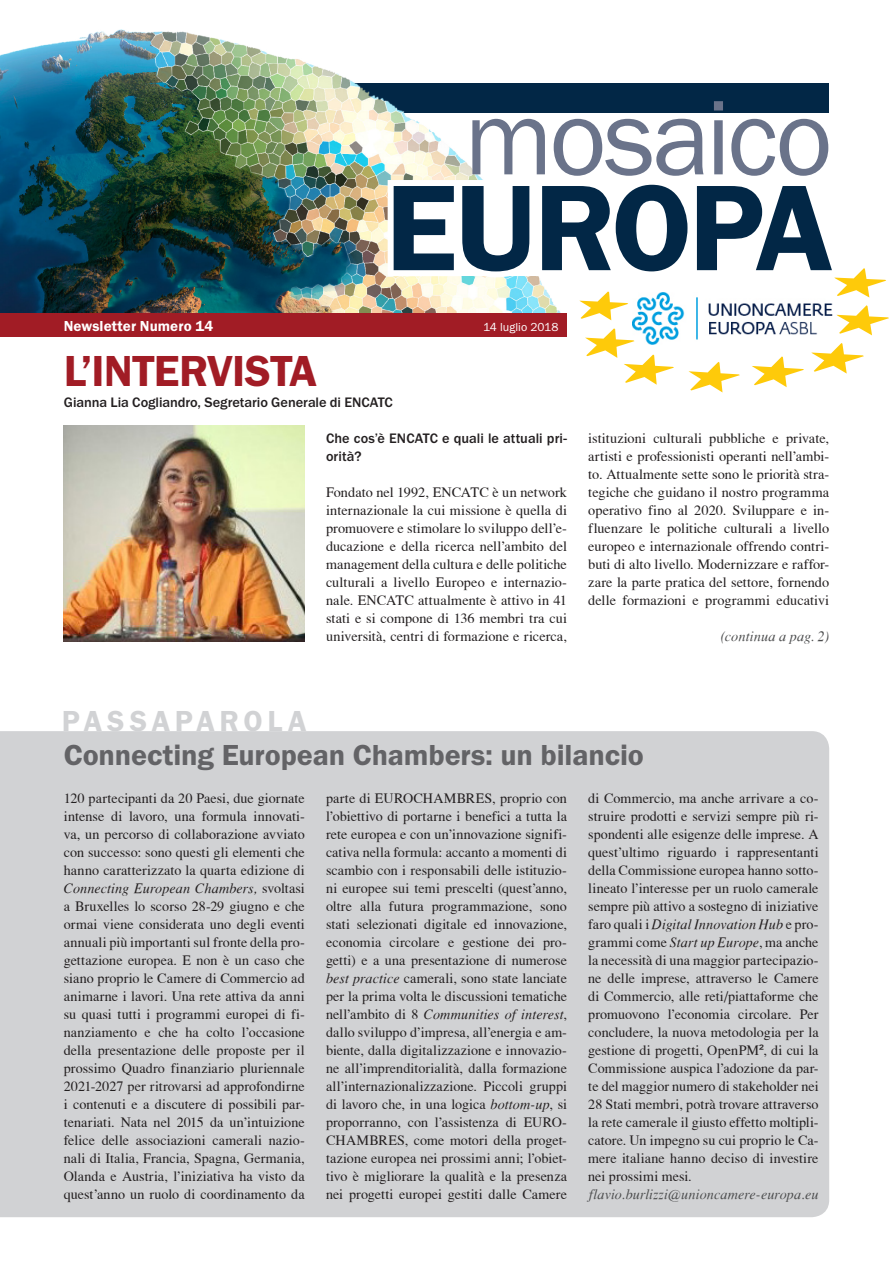
<style>
.page{position:relative;width:893px;height:1263px;background:#fff}
.page>*{position:absolute;margin:0;border:0;box-sizing:border-box;transform-origin:0 0}
.t1{font:600 126.15px "Franklin Gothic Itc T";letter-spacing:-.025em;color:#022746}
.t2{font:109.65px "Franklin Gothic Itc T";letter-spacing:-.03em;color:#6a738a}
.Titel_30{font:600 45px "Franklin Gothic Itc T";letter-spacing:-.015em;color:#a11c25}
.Titel_20{font:600 30px "Franklin Gothic Itc T";letter-spacing:-.005em;color:#636366}
.t3{font:600 30px "Franklin Gothic Itc T";letter-spacing:.16em;color:#d1d2d4}
.t4{font:600 15px "Franklin Gothic Itc T";letter-spacing:.005em;color:#fff}
.Grundschrift{font:14.25px/18px "T Acc LAD";letter-spacing:.005em;color:#231f20;text-align:justify}
.Autor{font:14.25px "T Acc LAD Italic";letter-spacing:.005em;color:#4b4c4d}
.Untertitel{font:500 14.25px "Franklin Gothic Itc T";letter-spacing:-.005em;color:#231f20}
.Interveiw_Frage{font:500 14.25px/18px "Franklin Gothic Itc T";letter-spacing:.005em;color:#231f20}
.t5{font:12px "Franklin Gothic Itc T";letter-spacing:.005em;color:#fff}
.s1{font-family:"T Acc LAD Italic"}
.s2{font-family:"Arial"}
</style>
<div class="page">
<div style="left:64px;top:83px;width:765px;height:29px;background:#022746"></div>
<img style="left:0;top:30px;width:561px;height:283px">
<div style="left:0;top:313px;width:567px;height:23px;background:#a11c25"></div>
<svg style="left:382px;top:166px;width:507px;height:226px"></svg>
<div style="left:0;top:731px;width:829px;height:486px;background:#d1d2d4"></div>
<img style="left:64px;top:425px;width:241px;height:216px">
<p class="t2" style="left:464px;top:74px;width:370px">mosaico</p>
<p class="t1" style="left:385px;top:155px;width:449px">EUROPA</p>
<p class="t4" style="left:64px;top:317px;width:151px">Newsletter Numero 14</p>
<p class="t5" style="left:483px;top:319px;width:77px">14 luglio 2018</p>
<p class="Titel_30" style="left:64px;top:344px;width:255px">L’INTERVISTA</p>
<p class="Untertitel" style="left:64px;top:394px;width:331px">Gianna Lia Cogliandro, Segretario Generale di ENCATC</p>
<p class="Interveiw_Frage" style="left:326px;top:429px;width:242px">Che cos’è ENCATC e quali le attuali pri&shy;orità?</p>
<p class="Grundschrift" style="left:326px;top:483px;width:242px">Fondato nel 1992, ENCATC è un network internazionale la cui missione è quella di promuovere e stimolare lo sviluppo dell’e&shy;ducazione e della ricerca nell’ambito del management della cultura e delle politiche culturali a livello Europeo e internazio&shy;nale. ENCATC attualmente è attivo in 41 stati e si compone di 136 membri tra cui università, centri di formazione e ricerca,</p>
<p class="Grundschrift" style="left:588px;top:429px;width:242px">istituzioni culturali pubbliche e private, artisti e professionisti operanti nell’ambi&shy;to. Attualmente sette sono le priorità stra&shy;tegiche che guidano il nostro programma operativo fino al 2020. Sviluppare e in&shy;fluenzare le politiche culturali a livello europeo e internazionale offrendo contri&shy;buti di alto livello. Modernizzare e raffor&shy;zare la parte pratica del settore, fornendo delle formazioni e programmi educativi</p>
<p class="Autor" style="left:721px;top:628px;width:110px">(continua a pag. 2)</p>
<p class="t3" style="left:62px;top:704px;width:246px">PASSAPAROLA</p>
<p class="Titel_20" style="left:64px;top:738px;width:582px">Connecting European Chambers: un bilancio</p>
<p class="Grundschrift" style="left:64px;top:789px;width:242px">120 partecipanti da 20 Paesi, due giornate intense di lavoro, una formula innovati&shy;va, un percorso di collaborazione avviato con successo: sono questi gli elementi che hanno caratterizzato la quarta edizione di <span class="s1">Connecting European Chambers,</span> svoltasi a Bruxelles lo scorso 28-29 giugno e che ormai viene considerata uno degli eventi annuali più importanti sul fronte della pro&shy;gettazione europea. E non è un caso che siano proprio le Camere di Commercio ad animarne i lavori. Una rete attiva da anni su quasi tutti i programmi europei di fi&shy;nanziamento e che ha colto l’occasione della presentazione delle proposte per il prossimo Quadro finanziario pluriennale 2021-2027 per ritrovarsi ad approfondirne i contenuti e a discutere di possibili par&shy;tenariati. Nata nel 2015 da un’intuizione felice delle associazioni camerali nazio&shy;nali di Italia, Francia, Spagna, Germania, Olanda e Austria, l’iniziativa ha visto da quest’anno un ruolo di coordinamento da</p>
<p class="Grundschrift" style="left:326px;top:789px;width:242px">parte di EUROCHAMBRES, proprio con l’obiettivo di portarne i benefici a tutta la rete europea e con un’innovazione signifi&shy;cativa nella formula: accanto a momenti di scambio con i responsabili delle istituzio&shy;ni europee sui temi prescelti (quest’anno, oltre alla futura programmazione, sono stati selezionati digitale ed innovazione, economia circolare e gestione dei pro&shy;getti) e a una presentazione di numerose <span class="s1">best practice</span> camerali, sono state lanciate per la prima volta le discussioni tematiche nell’ambito di 8 <span class="s1">Communities of interest</span>, dallo sviluppo d’impresa, all’energia e am&shy;biente, dalla digitalizzazione e innovazio&shy;ne all’imprenditorialità, dalla formazione all’internazionalizzazione. Piccoli gruppi di lavoro che, in una logica <span class="s1">bottom-up</span>, si proporranno, con l’assistenza di EURO-CHAMBRES, come motori della proget&shy;tazione europea nei prossimi anni; l’obiet&shy;tivo è migliorare la qualità e la presenza nei progetti europei gestiti dalle Camere</p>
<p class="Grundschrift" style="left:588px;top:789px;width:232px">di Commercio, ma anche arrivare a co&shy;struire prodotti e servizi sempre più ri&shy;spondenti alle esigenze delle imprese. A quest’ultimo riguardo i rappresentanti della Commissione europea hanno sotto&shy;lineato l’interesse per un ruolo camerale sempre più attivo a sostegno di iniziative faro quali i <span class="s1">Digital Innovation Hub</span> e pro&shy;grammi come <span class="s1">Start up Europe</span>, ma anche la necessità di una maggior partecipazio&shy;ne delle imprese, attraverso le Camere di Commercio, alle reti/piattaforme che promuovono l’economia circolare. Per concludere, la nuova metodologia per la gestione di progetti, OpenPM<span class="s2">²</span>, di cui la Commissione auspica l’adozione da par&shy;te del maggior numero di stakeholder nei 28 Stati membri, potrà trovare attraverso la rete camerale il giusto effetto moltipli&shy;catore. Un impegno su cui proprio le Ca&shy;mere italiane hanno deciso di investire nei prossimi mesi.</p>
<p class="Autor" style="left:589px;top:1186px;width:231px">flavio.burlizzi@unioncamere-europa.eu</p>
</div>
